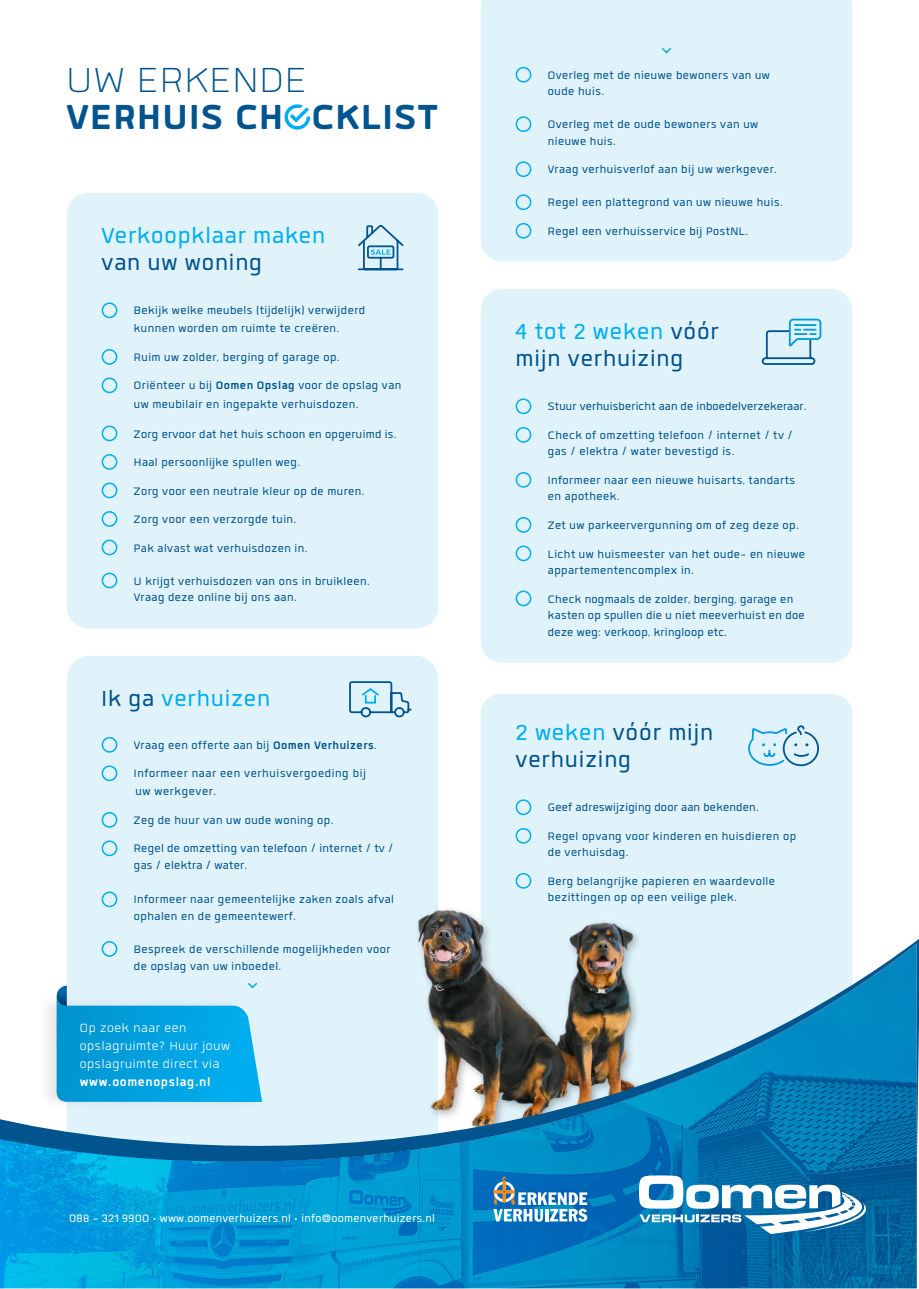
<style>
.page{position:relative;width:919px;height:1289px;background:#fff}
.page>*{position:absolute;margin:0;border:0;box-sizing:border-box;transform-origin:0 0}
.Titelteksten{font:800 48.15px "Quan";letter-spacing:.04em;color:#01548e}
.Titelteksten-2{font:300 48.15px "Quan";letter-spacing:.04em;color:#01548e}
.Titelteksten-3{font:30px/27px "Quan";letter-spacing:.03em;color:#01548e}
.Titelteksten-4{font:30px "Quan";letter-spacing:.03em;color:#00aeef}
.t1{font:300 16.5px "Quan";letter-spacing:.04em;color:#fff}
.t2{font:700 16.5px "Quan";letter-spacing:.04em;color:#fff}
.Subtitel_tekst{font:15px/16.5px "Quan";letter-spacing:.03em;color:#01548e}
.Subtitel_tekst-2{font:15px "Quan";letter-spacing:.01em;color:#01548e}
.Subtitel_tekst-3{font:14.85px "Quan";letter-spacing:.02em;color:#fff}
.s1{font-weight:700}
.s2{color:#01548e}
.s3{color:#00aeef}
</style>
<div class="page">
<div style="left:67px;top:656px;width:371px;height:282px;background:#e0f3fb"></div>
<div style="left:481px;top:694px;width:371px;height:244px;background:#e0f3fb"></div>
<img style="left:385px;top:868px;width:289px;height:70px">
<div style="left:515px;top:799px;width:16px;height:16px;border:2px solid #00aeef;border-radius:50%"></div>
<div style="left:515px;top:828px;width:16px;height:15px;border:2px solid #00aeef;border-radius:50%"></div>
<div style="left:515px;top:873px;width:16px;height:15px;border:2px solid #00aeef;border-radius:50%"></div>
<div style="left:102px;top:737px;width:15px;height:15px;border:2px solid #00aeef;border-radius:50%"></div>
<div style="left:102px;top:765px;width:15px;height:16px;border:2px solid #00aeef;border-radius:50%"></div>
<div style="left:102px;top:812px;width:15px;height:15px;border:2px solid #00aeef;border-radius:50%"></div>
<div style="left:102px;top:840px;width:15px;height:16px;border:2px solid #00aeef;border-radius:50%"></div>
<div style="left:102px;top:891px;width:15px;height:16px;border:2px solid #00aeef;border-radius:50%"></div>
<svg style="left:284px;top:104px;width:26px;height:26px"></svg>
<div style="left:67px;top:193px;width:371px;height:435px;background:#e0f3fb;border-radius:21px"></div>
<div style="left:480px;top:289px;width:372px;height:373px;background:#e0f3fb;border-radius:21px"></div>
<div style="left:481px;top:0;width:371px;height:261px;background:#e0f3fb"></div>
<div style="left:515px;top:398px;width:16px;height:16px;border:2px solid #00aeef;border-radius:50%"></div>
<div style="left:515px;top:427px;width:16px;height:15px;border:2px solid #00aeef;border-radius:50%"></div>
<div style="left:515px;top:472px;width:16px;height:15px;border:2px solid #00aeef;border-radius:50%"></div>
<div style="left:515px;top:517px;width:16px;height:15px;border:2px solid #00aeef;border-radius:50%"></div>
<div style="left:515px;top:545px;width:16px;height:16px;border:2px solid #00aeef;border-radius:50%"></div>
<div style="left:515px;top:590px;width:16px;height:16px;border:2px solid #00aeef;border-radius:50%"></div>
<div style="left:515px;top:67px;width:16px;height:16px;border:2px solid #00aeef;border-radius:50%"></div>
<div style="left:515px;top:116px;width:16px;height:16px;border:2px solid #00aeef;border-radius:50%"></div>
<div style="left:515px;top:161px;width:16px;height:16px;border:2px solid #00aeef;border-radius:50%"></div>
<div style="left:515px;top:194px;width:16px;height:16px;border:2px solid #00aeef;border-radius:50%"></div>
<div style="left:515px;top:223px;width:16px;height:16px;border:2px solid #00aeef;border-radius:50%"></div>
<svg style="left:660px;top:46px;width:12px;height:8px"></svg>
<img style="left:0;top:1257px;width:706px;height:31px">
<img style="left:706px;top:1257px;width:210px;height:31px">
<svg style="left:0;top:938px;width:918px;height:319px;background:#61a9c8"></svg>
<svg style="left:493px;top:1176px;width:94px;height:45px"></svg>
<svg style="left:639px;top:1175px;width:274px;height:58px"></svg>
<svg style="left:358px;top:225px;width:46px;height:46px"></svg>
<svg style="left:348px;top:680px;width:64px;height:52px;background:#beddec"></svg>
<svg style="left:761px;top:318px;width:61px;height:47px"></svg>
<svg style="left:747px;top:662px;width:72px;height:105px"></svg>
<div style="left:39px;top:989px;width:223px;height:122px;background:#231f20;opacity:.1"></div>
<svg style="left:56px;top:996px;width:206px;height:105px;background:#1caae2"></svg>
<div style="left:102px;top:302px;width:15px;height:16px;border:2px solid #00aeef;border-radius:50%"></div>
<div style="left:102px;top:349px;width:15px;height:16px;border:2px solid #00aeef;border-radius:50%"></div>
<div style="left:102px;top:377px;width:15px;height:16px;border:2px solid #00aeef;border-radius:50%"></div>
<div style="left:102px;top:425px;width:15px;height:16px;border:2px solid #00aeef;border-radius:50%"></div>
<div style="left:102px;top:454px;width:15px;height:16px;border:2px solid #00aeef;border-radius:50%"></div>
<div style="left:102px;top:482px;width:15px;height:16px;border:2px solid #00aeef;border-radius:50%"></div>
<div style="left:102px;top:511px;width:15px;height:16px;border:2px solid #00aeef;border-radius:50%"></div>
<div style="left:102px;top:539px;width:15px;height:16px;border:2px solid #00aeef;border-radius:50%"></div>
<div style="left:102px;top:572px;width:15px;height:16px;border:2px solid #00aeef;border-radius:50%"></div>
<p class="Titelteksten-2" style="left:67px;top:58px;width:241px">UW ERKENDE</p>
<p class="Titelteksten" style="left:67px;top:94px;width:372px">VERHUIS CH CKLIST</p>
<p class="Titelteksten-4" style="left:102px;top:221px;width:225px">Verkoopklaar maken</p>
<p class="Titelteksten-3" style="left:102px;top:248px;width:162px">van uw woning</p>
<p class="Subtitel_tekst" style="left:134px;top:301px;width:233px;line-height:18px">Bekijk welke meubels (tijdelijk) verwijderd kunnen worden om ruimte te creëren.</p>
<p class="Subtitel_tekst" style="left:134px;top:349px;width:207px">Ruim uw zolder, berging of garage op.</p>
<p class="Subtitel_tekst" style="left:134px;top:376px;width:269px;line-height:18px">Oriënteer u bij <span class="s1">Oomen Opslag</span> voor de opslag van uw meubilair en ingepakte verhuisdozen.</p>
<p class="Subtitel_tekst" style="left:134px;top:425px;width:264px">Zorg ervoor dat het huis schoon en opgeruimd is.</p>
<p class="Subtitel_tekst" style="left:134px;top:454px;width:168px">Haal persoonlijke spullen weg.</p>
<p class="Subtitel_tekst" style="left:134px;top:482px;width:232px">Zorg voor een neutrale kleur op de muren.</p>
<p class="Subtitel_tekst" style="left:134px;top:511px;width:164px">Zorg voor een verzorgde tuin.</p>
<p class="Subtitel_tekst" style="left:134px;top:539px;width:175px">Pak alvast wat verhuisdozen in.</p>
<p class="Subtitel_tekst" style="left:134px;top:572px;width:237px">U krijgt verhuisdozen van ons in bruikleen.<br>Vraag deze online bij ons aan.</p>
<p class="Titelteksten-4" style="left:102px;top:684px;width:170px"><span class="s2">Ik ga</span> verhuizen</p>
<p class="Subtitel_tekst" style="left:134px;top:736px;width:244px">Vraag een offerte aan bij <span class="s1">Oomen Verhuizers</span>.</p>
<p class="Subtitel_tekst" style="left:134px;top:765px;width:233px">Informeer naar een verhuisvergoeding bij</p>
<p class="Subtitel_tekst" style="left:135px;top:783px;width:82px">uw werkgever.</p>
<p class="Subtitel_tekst" style="left:134px;top:811px;width:201px">Zeg de huur van uw oude woning op.</p>
<p class="Subtitel_tekst" style="left:134px;top:840px;width:261px">Regel de omzetting van telefoon / internet / tv / gas / elektra / water.</p>
<p class="Subtitel_tekst" style="left:134px;top:891px;width:261px">Informeer naar gemeentelijke zaken zoals afval ophalen en de gemeentewerf.</p>
<p class="Subtitel_tekst" style="left:134px;top:940px;width:258px">Bespreek de verschillende mogelijkheden voor de opslag van uw inboedel.</p>
<p class="t1" style="left:80px;top:1019px;width:108px">Op zoek naar een</p>
<p class="t1" style="left:80px;top:1037px;width:152px">opslagruimte? Huur jouw</p>
<p class="t1" style="left:80px;top:1055px;width:141px">opslagruimte direct via</p>
<p class="t2" style="left:80px;top:1073px;width:132px">www.oomenopslag.nl</p>
<p class="Subtitel_tekst-3" style="left:69px;top:1211px;width:367px">088 - 321 9900 · www.oomenverhuizers.nl · info@oomenverhuizers.nl</p>
<p class="Subtitel_tekst" style="left:548px;top:67px;width:223px">Overleg met de nieuwe bewoners van uw</p>
<p class="Subtitel_tekst" style="left:548px;top:83px;width:58px">oude huis.</p>
<p class="Subtitel_tekst" style="left:548px;top:116px;width:212px">Overleg met de oude bewoners van uw</p>
<p class="Subtitel_tekst" style="left:548px;top:133px;width:70px">nieuwe huis.</p>
<p class="Subtitel_tekst" style="left:548px;top:161px;width:230px">Vraag verhuisverlof aan bij uw werkgever.</p>
<p class="Subtitel_tekst" style="left:548px;top:194px;width:236px">Regel een plattegrond van uw nieuwe huis.</p>
<p class="Subtitel_tekst" style="left:548px;top:223px;width:202px">Regel een verhuisservice bij PostNL.</p>
<p class="Titelteksten-3" style="left:515px;top:317px;width:205px"><span class="s3">4 tot 2 weken</span> vóór mijn verhuizing</p>
<p class="Subtitel_tekst-2" style="left:548px;top:399px;width:260px">Stuur verhuisbericht aan de inboedelverzekeraar.</p>
<p class="Subtitel_tekst" style="left:548px;top:427px;width:246px">Check of omzetting telefoon / internet / tv /</p>
<p class="Subtitel_tekst" style="left:548px;top:443px;width:188px">gas / elektra / water bevestigd is.</p>
<p class="Subtitel_tekst" style="left:548px;top:472px;width:249px">Informeer naar een nieuwe huisarts, tandarts</p>
<p class="Subtitel_tekst" style="left:548px;top:488px;width:73px">en apotheek.</p>
<p class="Subtitel_tekst" style="left:548px;top:517px;width:252px">Zet uw parkeervergunning om of zeg deze op.</p>
<p class="Subtitel_tekst" style="left:548px;top:545px;width:259px">Licht uw huismeester van het oude- en nieuwe appartementencomplex in.</p>
<p class="Subtitel_tekst" style="left:548px;top:590px;width:258px">Check nogmaals de zolder, berging, garage en kasten op spullen die u niet meeverhuist en doe deze weg: verkoop, kringloop etc.</p>
<p class="Titelteksten-3" style="left:515px;top:718px;width:199px"><span class="s3">2 weken</span> vóór mijn verhuizing</p>
<p class="Subtitel_tekst" style="left:548px;top:799px;width:212px">Geef adreswijziging door aan bekenden.</p>
<p class="Subtitel_tekst" style="left:548px;top:827px;width:250px">Regel opvang voor kinderen en huisdieren op</p>
<p class="Subtitel_tekst" style="left:548px;top:844px;width:82px">de verhuisdag.</p>
<p class="Subtitel_tekst" style="left:548px;top:872px;width:228px">Berg belangrijke papieren en waardevolle bezittingen op op een veilige plek.</p>
</div>
